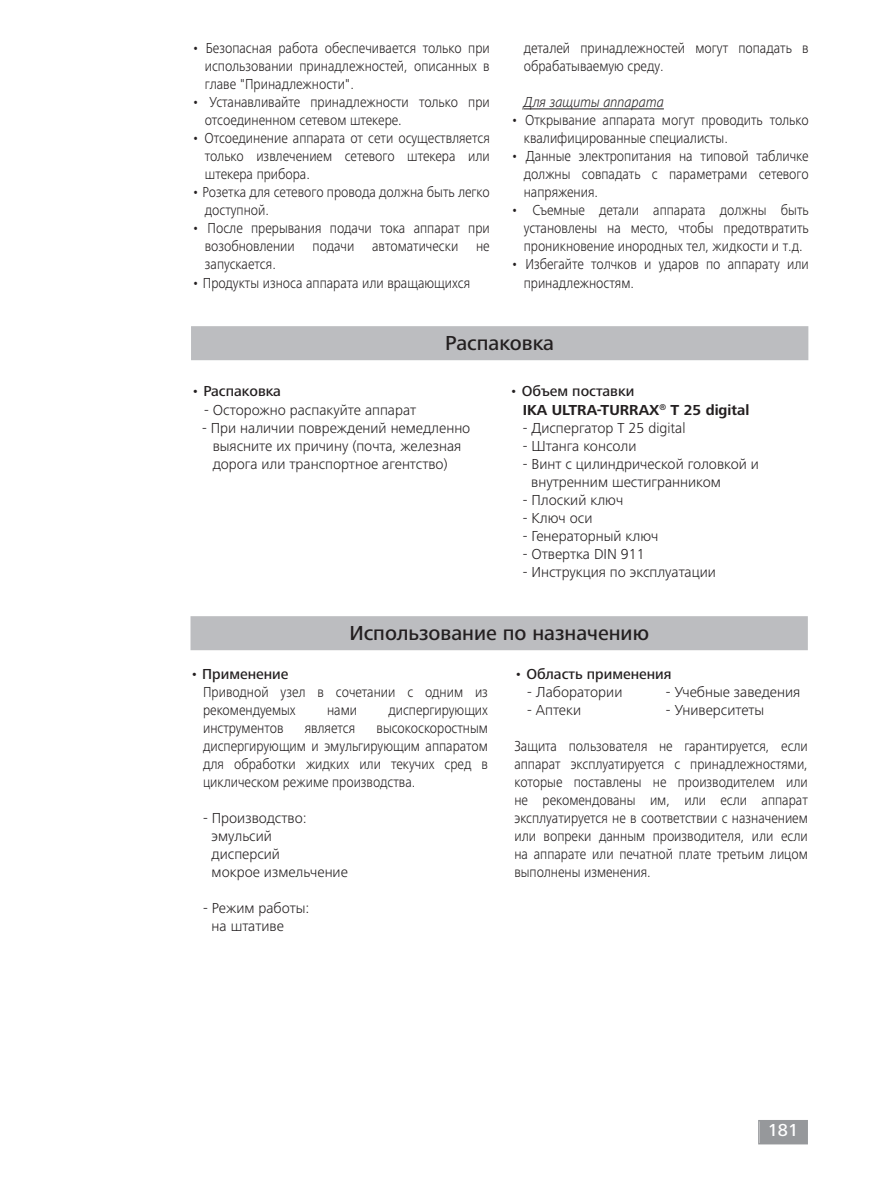
<style>
.page{position:relative;width:893px;height:1187px;background:#fff}
.page>*{position:absolute;margin:0;border:0;box-sizing:border-box;transform-origin:0 0}
.t1{font:500 21px "Frutiger Next IKA";color:#231f20}
.t2{font:500 18px "Frutiger Next IKA";color:#fff}
.t3{font:300 15px/18px "Frutiger Next IKA";color:#231f20;text-align:justify;scale:.9 1}
.t4{font:300 15px/18px "Frutiger Next IKA";color:#231f20}
.t5{font:700 15px/18px "Frutiger Next IKA";color:#231f20}
.t6{font:500 15px "Frutiger Next IKA";color:#231f20}
.t7{font:italic 300 15px "Frutiger Next IKA";color:#231f20;scale:.9 1}
.s1{font-weight:300}
.s2{font-weight:500}
</style>
<div class="page">
<svg style="left:758px;top:1120px;width:50px;height:24px"></svg>
<div style="left:192px;top:327px;width:616px;height:32px;background:#bcbdc0"></div>
<div style="left:191px;top:326px;width:617px;height:34px;border:2px solid #bcbdc0"></div>
<hr style="left:524px;top:108px;width:140px;height:1px;background:#231f20">
<div style="left:191px;top:617px;width:616px;height:32px;background:#bcbdc0"></div>
<div style="left:190px;top:616px;width:618px;height:34px;border:2px solid #bcbdc0"></div>
<p class="t3" style="left:205px;top:39px;width:318px;text-indent:-13px">• Безопасная работа обеспечивается только при использовании принадлежностей, описанных в главе "Принадлежности".</p>
<p class="t3" style="left:205px;top:93px;width:318px;text-indent:-13px">• Устанавливайте принадлежности только при отсоединенном сетевом штекере.</p>
<p class="t3" style="left:205px;top:129px;width:318px;text-indent:-13px">• Отсоединение аппарата от сети осуществляется только извлечением сетевого штекера или штекера прибора.</p>
<p class="t3" style="left:205px;top:183px;width:318px;text-indent:-13px">• Розетка для сетевого провода должна быть легко доступной.</p>
<p class="t3" style="left:205px;top:219px;width:318px;text-indent:-13px">• После прерывания подачи тока аппарат при возобновлении подачи автоматически не запускается.</p>
<p class="t3" style="left:192px;top:273px;width:311px">• Продукты износа аппарата или вращающихся</p>
<p class="t3" style="left:524px;top:39px;width:318px">деталей принадлежностей могут попадать в обрабатываемую среду.</p>
<p class="t7" style="left:524px;top:94px;width:157px">Для защиты аппарата</p>
<p class="t3" style="left:524px;top:111px;width:318px;text-indent:-13px">• Открывание аппарата могут проводить только квалифицированные специалисты.</p>
<p class="t3" style="left:524px;top:147px;width:318px;text-indent:-13px">• Данные электропитания на типовой табличке должны совпадать с параметрами сетевого напряжения.</p>
<p class="t3" style="left:524px;top:201px;width:318px;text-indent:-13px">• Съемные детали аппарата должны быть установлены на место, чтобы предотвратить проникновение инородных тел, жидкости и т.д.</p>
<p class="t3" style="left:524px;top:255px;width:318px;text-indent:-13px">• Избегайте толчков и ударов по аппарату или принадлежностям.</p>
<h1 class="t1" style="left:445px;top:331px;width:110px">Распаковка</h1>
<p class="t6" style="left:191px;top:383px;width:91px"><span class="s1">•</span> Распаковка</p>
<p class="t4" style="left:204px;top:400px;width:214px">- Осторожно распакуйте аппарат</p>
<p class="t4" style="left:213px;top:418px;width:259px;text-indent:-11px">- При наличии повреждений немедленно выясните их причину (почта, железная дорога или транспортное агентство)</p>
<p class="t5" style="left:523px;top:383px;width:228px;text-indent:-13px"><span class="s1">•</span> <span class="s2">Объем поставки<br></span>IKA ULTRA-TURRAX<sup>®</sup> T 25 digital</p>
<p class="t4" style="left:523px;top:418px;width:164px">- Диспергатор T 25 digital</p>
<p class="t4" style="left:523px;top:436px;width:115px">- Штанга консоли</p>
<p class="t4" style="left:531px;top:454px;width:229px;text-indent:-9px">- Винт с цилиндрической головкой и внутренним шестигранником</p>
<p class="t4" style="left:523px;top:490px;width:102px">- Плоский ключ</p>
<p class="t4" style="left:523px;top:508px;width:71px">- Ключ оси</p>
<p class="t4" style="left:523px;top:526px;width:137px">- Генераторный ключ</p>
<p class="t4" style="left:523px;top:544px;width:124px">- Отвертка DIN 911</p>
<p class="t4" style="left:523px;top:562px;width:195px">- Инструкция по эксплуатации</p>
<h1 class="t1" style="left:349px;top:621px;width:301px">Использование по назначению</h1>
<p class="t6" style="left:514px;top:665px;width:159px"><span class="s1">•</span> Область применения</p>
<p class="t4" style="left:527px;top:683px;width:97px">- Лаборатории</p>
<p class="t4" style="left:666px;top:683px;width:136px">- Учебные заведения</p>
<p class="t4" style="left:527px;top:701px;width:55px">- Аптеки</p>
<p class="t4" style="left:666px;top:701px;width:100px">- Университеты</p>
<p class="t3" style="left:514px;top:737px;width:328px">Защита пользователя не гарантируется, если аппарат эксплуатируется с принадлежностями, которые поставлены не производителем или не рекомендованы им, или если аппарат эксплуатируется не в соответствии с назначением или вопреки данным производителя, или если на аппарате или печатной плате третьим лицом выполнены изменения.</p>
<p class="t4" style="left:203px;top:665px;width:286px;text-indent:-13px">• <span class="s2">Применение<br></span>Приводной узел в сочетании с одним из рекомендуемых</p>
<p class="t3" style="left:327px;top:701px;width:35px">нами</p>
<p class="t3" style="left:388px;top:701px;width:112px">диспергирующих</p>
<p class="t3" style="left:203px;top:719px;width:318px;text-indent:173px">высокоскоростным диспергирующим и эмульгирующим аппаратом для обработки жидких или текучих сред в циклическом режиме производства.</p>
<p class="t4" style="left:212px;top:809px;width:138px;text-indent:-9px">- Производство: эмульсий<br>дисперсий<br>мокрое измельчение</p>
<p class="t4" style="left:212px;top:899px;width:99px;text-indent:-9px">- Режим работы: на штативе</p>
<p class="t3" style="left:203px;top:719px;width:91px">инструментов</p>
<p class="t3" style="left:305px;top:719px;width:58px">является</p>
<p class="t2" style="left:768px;top:1119px;width:32px">181</p>
</div>
